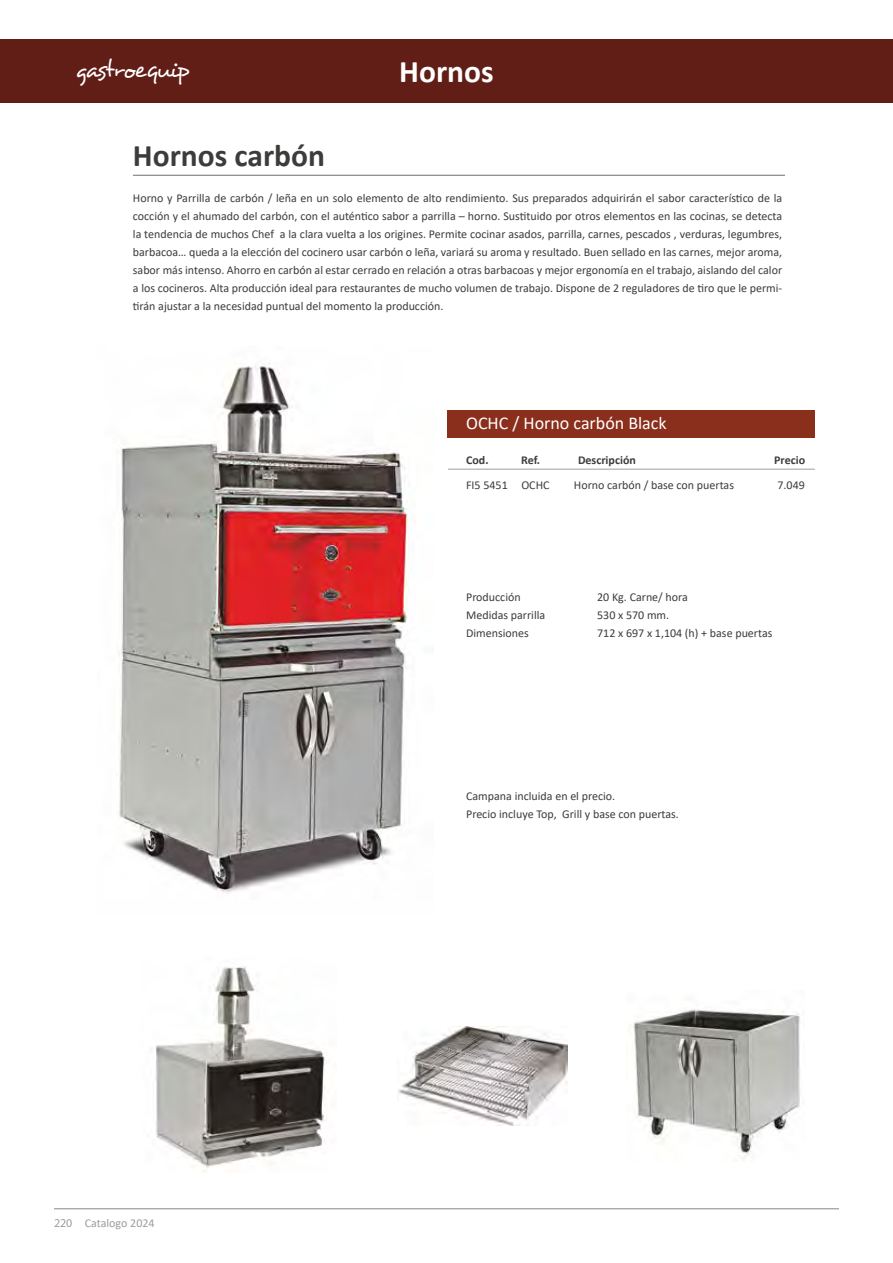
<style>
.page{position:relative;width:893px;height:1263px;background:#fff}
.page>*{position:absolute;margin:0;border:0;box-sizing:border-box;transform-origin:0 0}
.t1{font:700 31.5px "Calibri";color:#3c3c3b}
.t2{font:700 31.5px "Calibri";color:#fff}
.t3{font:24px "Desyrel";letter-spacing:-.085em;color:#fff}
.t4{font:18px "Calibri";color:#fff}
.t5{font:12px/18px "Calibri";color:#3c3c3b}
.t6{font:700 12px "Calibri";color:#3c3c3b}
.t7{font:12px "Calibri";color:#9d9d9c}
.t8{font:12px "Myriad Pro";color:#9d9d9c}
</style>
<div class="page">
<hr style="left:133px;top:175px;width:652px;height:1px;background:#706f6f">
<img style="left:633px;top:1009px;width:167px;height:151px">
<img style="left:119px;top:363px;width:291px;height:531px">
<img style="left:155px;top:967px;width:174px;height:205px">
<img style="left:398px;top:1026px;width:169px;height:99px">
<div style="left:448px;top:410px;width:367px;height:27px;background:#8b2f1d"></div>
<hr style="left:448px;top:469px;width:367px;height:1px;background:#9d9d9c">
<div style="left:0;top:40px;width:893px;height:63px;background:#611e16"></div>
<hr style="left:54px;top:1208px;width:785px;height:1px;background:#878787">
<h2 class="t3" style="left:75px;top:55px;width:116px">gastroequip</h2>
<h1 class="t1" style="left:133px;top:133px;width:194px">Hornos carbón</h1>
<h1 class="t2" style="left:399px;top:50px;width:96px">Hornos</h1>
<p class="t5" style="left:133px;top:189px;width:651px;text-align:justify">Horno y Parrilla de carbón / leña en un solo elemento de alto rendimiento. Sus preparados adquirirán el sabor característico de la cocción y el ahumado del carbón, con el auténtico sabor a parrilla – horno. Sustituido por otros elementos en las cocinas, se detecta la tendencia de muchos Chef a la clara vuelta a los origines. Permite cocinar asados, parrilla, carnes, pescados , verduras, legumbres, barbacoa… queda a la elección del cocinero usar carbón o leña, variará su aroma y resultado. Buen sellado en las carnes, mejor aroma, sabor más intenso. Ahorro en carbón al estar cerrado en relación a otras barbacoas y mejor ergonomía en el trabajo, aislando del calor a los cocineros. Alta producción ideal para restaurantes de mucho volumen de trabajo. Dispone de 2 reguladores de tiro que le permi&shy;tirán ajustar a la necesidad puntual del momento la producción.</p>
<h3 class="t4" style="left:466px;top:411px;width:202px">OCHC / Horno carbón Black</h3>
<p class="t6" style="left:466px;top:451px;width:24px">Cod.</p>
<p class="t6" style="left:521px;top:451px;width:20px">Ref.</p>
<p class="t6" style="left:578px;top:451px;width:59px">Descripción</p>
<p class="t6" style="left:774px;top:451px;width:33px">Precio</p>
<p class="t5" style="left:466px;top:475px;width:85px">FI5 5451 OCHC</p>
<p class="t5" style="left:574px;top:475px;width:162px">Horno carbón / base con puertas</p>
<p class="t5" style="left:777px;top:475px;width:29px">7.049</p>
<p class="t5" style="left:466px;top:587px;width:81px">Producción<br>Medidas parrilla<br>Dimensiones</p>
<p class="t5" style="left:597px;top:587px;width:177px">20 Kg. Carne/ hora<br>530 x 570 mm.<br>712 x 697 x 1,104 (h) + base puertas</p>
<p class="t8" style="left:54px;top:1216px;width:20px">220</p>
<p class="t7" style="left:85px;top:1215px;width:71px">Catalogo 2024</p>
<p class="t5" style="left:466px;top:787px;width:214px">Campana incluida en el precio.<br>Precio incluye Top, Grill y base con puertas.</p>
</div>
